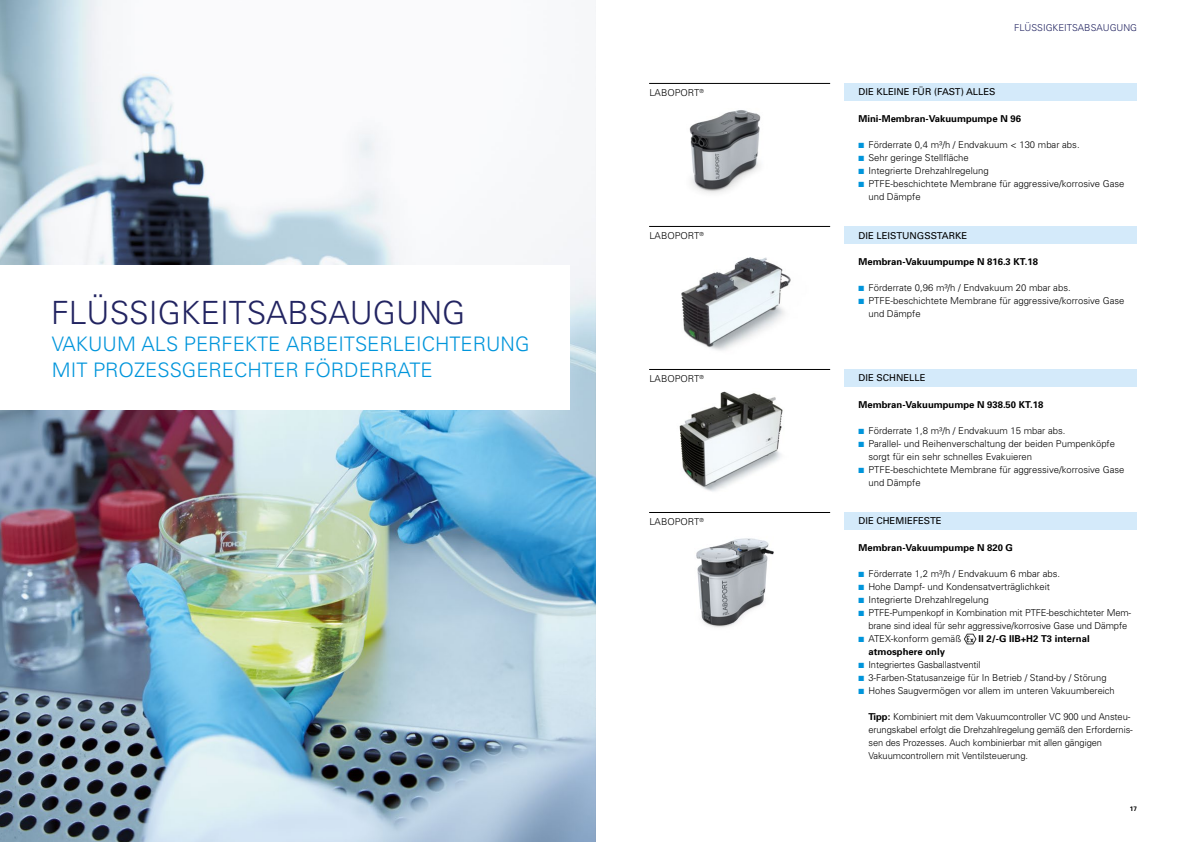
<style>
.page{position:relative;width:1191px;height:842px;background:#fff}
.page>*{position:absolute;margin:0;border:0;box-sizing:border-box;transform-origin:0 0}
.t1{font:300 32px "Univers";color:#222461}
.t2{font:300 20px/26px "Univers";color:#0095db}
.t3{font:300 9.5px/13px "Univers";color:#000}
.t4{font:700 9.5px "Univers";color:#000}
.t5{font:9.5px "Univers LT Std";color:#000}
.t6{font:300 9.5px "Univers";color:#222461}
.t7{font:700 6.5px "Univers";color:#000}
.s1{color:#0095db}
.s2{font-weight:700}
</style>
<div class="page">
<img style="left:0;top:0;width:595px;height:842px">
<hr style="left:649px;top:83px;width:181px;height:1px;background:#000">
<img style="left:681px;top:257px;width:110px;height:94px">
<hr style="left:649px;top:226px;width:181px;height:1px;background:#000">
<hr style="left:649px;top:369px;width:181px;height:1px;background:#000">
<img style="left:679px;top:391px;width:104px;height:101px">
<img style="left:689px;top:110px;width:72px;height:83px">
<hr style="left:649px;top:512px;width:181px;height:1px;background:#000">
<img style="left:696px;top:538px;width:78px;height:90px">
<div style="left:0;top:265px;width:570px;height:145px;background:#fff"></div>
<div style="left:844px;top:83px;width:293px;height:17px;background:#d4eafa"></div>
<div style="left:844px;top:227px;width:293px;height:17px;background:#d4eafa"></div>
<div style="left:844px;top:369px;width:293px;height:17px;background:#d4eafa"></div>
<div style="left:844px;top:512px;width:293px;height:17px;background:#d4eafa"></div>
<svg style="left:964px;top:633px;width:12px;height:12px"></svg>
<h1 class="t1" style="left:51px;top:293px;width:416px">FLÜSSIGKEITSABSAUGUNG</h1>
<h2 class="t2" style="left:52px;top:331px;width:479px">VAKUUM ALS PERFEKTE ARBEITSERLEICHTERUNG<br>MIT PROZESSGERECHTER FÖRDERRATE</h2>
<p class="t3" style="left:649px;top:86px;width:56px">LABOPORT<sup>®</sup></p>
<p class="t3" style="left:649px;top:229px;width:56px">LABOPORT<sup>®</sup></p>
<p class="t3" style="left:649px;top:372px;width:56px">LABOPORT<sup>®</sup></p>
<p class="t3" style="left:649px;top:515px;width:56px">LABOPORT<sup>®</sup></p>
<p class="t6" style="left:1014px;top:22px;width:124px">FLÜSSIGKEITSABSAUGUNG</p>
<p class="t5" style="left:858px;top:86px;width:139px">DIE KLEINE FÜR (FAST) ALLES</p>
<p class="t4" style="left:858px;top:113px;width:164px">Mini-Membran-Vakuumpumpe N 96</p>
<p class="t3" style="left:858px;top:138px;width:223px"><span class="s1">■</span> Förderrate 0,4 m³/h / Endvakuum &lt; 130 mbar abs.</p>
<p class="t3" style="left:858px;top:151px;width:112px"><span class="s1">■</span> Sehr geringe Stellfläche</p>
<p class="t3" style="left:858px;top:164px;width:132px"><span class="s1">■</span> Integrierte Drehzahlregelung</p>
<p class="t3" style="left:868px;top:177px;width:258px;text-indent:-10px"><span class="s1">■</span> PTFE-beschichtete Membrane für aggressive/korrosive Gase und Dämpfe</p>
<p class="t5" style="left:858px;top:230px;width:110px">DIE LEISTUNGSSTARKE</p>
<p class="t4" style="left:858px;top:256px;width:181px">Membran-Vakuumpumpe N 816.3 KT.18</p>
<p class="t3" style="left:858px;top:281px;width:214px"><span class="s1">■</span> Förderrate 0,96 m³/h / Endvakuum 20 mbar abs.</p>
<p class="t3" style="left:868px;top:294px;width:258px;text-indent:-10px"><span class="s1">■</span> PTFE-beschichtete Membrane für aggressive/korrosive Gase und Dämpfe</p>
<p class="t5" style="left:858px;top:372px;width:69px">DIE SCHNELLE</p>
<p class="t4" style="left:858px;top:399px;width:186px">Membran-Vakuumpumpe N 938.50 KT.18</p>
<p class="t3" style="left:858px;top:424px;width:208px"><span class="s1">■</span> Förderrate 1,8 m³/h / Endvakuum 15 mbar abs.</p>
<p class="t3" style="left:868px;top:437px;width:248px;text-indent:-10px"><span class="s1">■</span> Parallel- und Reihenverschaltung der beiden Pumpenköpfe sorgt für ein sehr schnelles Evakuieren</p>
<p class="t3" style="left:868px;top:463px;width:258px;text-indent:-10px"><span class="s1">■</span> PTFE-beschichtete Membrane für aggressive/korrosive Gase und Dämpfe</p>
<p class="t5" style="left:858px;top:515px;width:85px">DIE CHEMIEFESTE</p>
<p class="t4" style="left:858px;top:542px;width:156px">Membran-Vakuumpumpe N 820 G</p>
<p class="t3" style="left:858px;top:567px;width:203px"><span class="s1">■</span> Förderrate 1,2 m³/h / Endvakuum 6 mbar abs.</p>
<p class="t3" style="left:858px;top:580px;width:193px"><span class="s1">■</span> Hohe Dampf- und Kondensatverträglichkeit</p>
<p class="t3" style="left:858px;top:593px;width:132px"><span class="s1">■</span> Integrierte Drehzahlregelung</p>
<p class="t3" style="left:868px;top:606px;width:264px;text-indent:-10px"><span class="s1">■</span> PTFE-Pumpenkopf in Kombination mit PTFE-beschichteter Mem&shy;brane sind ideal für sehr aggressive/korrosive Gase und Dämpfe</p>
<p class="t3" style="left:858px;top:632px;width:104px"><span class="s1">■</span> ATEX-konform gemäß</p>
<p class="t4" style="left:978px;top:633px;width:113px">II 2/-G IIB+H2 T3 internal</p>
<p class="t4" style="left:868px;top:646px;width:78px">atmosphere only</p>
<p class="t3" style="left:858px;top:658px;width:124px"><span class="s1">■</span> Integriertes Gasballastventil</p>
<p class="t3" style="left:858px;top:671px;width:249px"><span class="s1">■</span> 3-Farben-Statusanzeige für In Betrieb / Stand-by / Störung</p>
<p class="t3" style="left:858px;top:684px;width:258px"><span class="s1">■</span> Hohes Saugvermögen vor allem im unteren Vakuumbereich</p>
<p class="t3" style="left:868px;top:710px;width:266px"><span class="s2">Tipp:</span> Kombiniert mit dem Vakuumcontroller VC 900 und Ansteu&shy;erungskabel erfolgt die Drehzahlregelung gemäß den Erfordernis&shy;sen des Prozesses. Auch kombinierbar mit allen gängigen Vakuumcontrollern mit Ventilsteuerung.</p>
<p class="t7" style="left:1129px;top:805px;width:9px">17</p>
</div>
